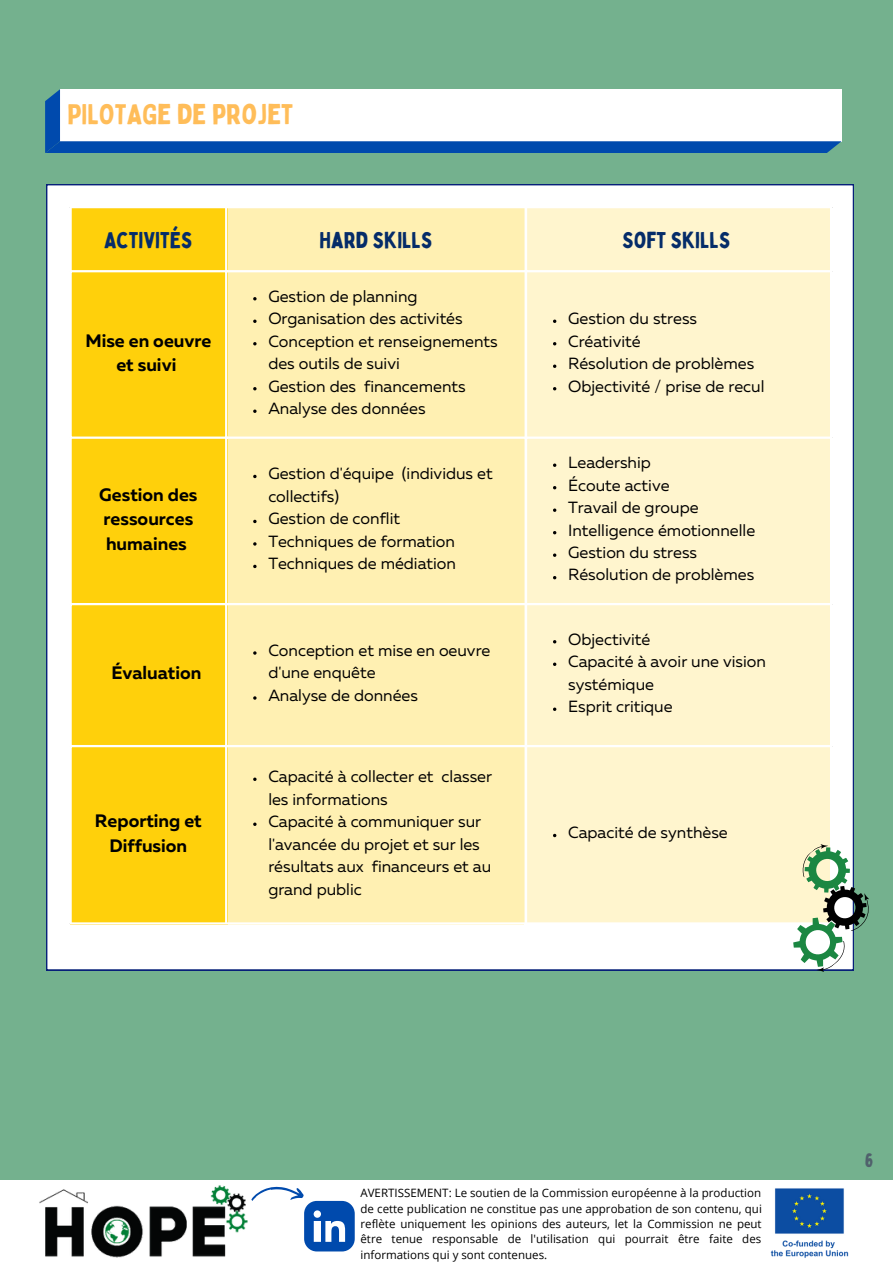
<style>
.page{position:relative;width:893px;height:1264px;background:#fff}
.page>*{position:absolute;margin:0;border:0;box-sizing:border-box;transform-origin:0 0}
.t1{font:28.05px "Bobby Jones";color:#ffbd59}
.t2{font:22.5px "Bobby Jones";color:#052c69}
.t3{font:19.5px "Bobby Jones";color:#50616c}
.t4{font:700 18px/24.8px "Muller";color:#000;text-align:center}
.t5{font:16.2px/22.5px "Muller";color:#000}
.t6{font:11.55px/15.3px "Open Sans";color:#000;text-align:justify}
</style>
<div class="page">
<div style="left:0;top:0;width:892px;height:1262px;background:#74b18e"></div>
<div style="left:46px;top:184px;width:807px;height:786px;background:#fff"></div>
<div style="left:71px;top:206px;width:157px;height:718px;background:#ffd00b"></div>
<div style="left:228px;top:206px;width:296px;height:718px;background:#fff0b2"></div>
<div style="left:524px;top:207px;width:306px;height:717px;background:#fff5ce"></div>
<svg style="left:553px;top:319px;width:3px;height:4px"></svg>
<svg style="left:553px;top:364px;width:3px;height:4px"></svg>
<svg style="left:553px;top:463px;width:3px;height:4px"></svg>
<svg style="left:553px;top:508px;width:3px;height:4px"></svg>
<svg style="left:553px;top:553px;width:3px;height:4px"></svg>
<svg style="left:553px;top:662px;width:3px;height:4px"></svg>
<svg style="left:553px;top:707px;width:3px;height:4px"></svg>
<hr style="left:69px;top:208px;width:3px;height:714px;background:#fff">
<hr style="left:225px;top:208px;width:2px;height:714px;background:#fff">
<hr style="left:525px;top:208px;width:2px;height:714px;background:#fff">
<hr style="left:829px;top:208px;width:3px;height:714px;background:#fff">
<hr style="left:69px;top:206px;width:763px;height:2px;background:#fff">
<hr style="left:69px;top:270px;width:763px;height:2px;background:#fff">
<hr style="left:69px;top:436px;width:763px;height:3px;background:#fff">
<hr style="left:69px;top:603px;width:763px;height:2px;background:#fff">
<hr style="left:69px;top:745px;width:763px;height:2px;background:#fff">
<hr style="left:69px;top:922px;width:763px;height:2px;background:#fff">
<svg style="left:45px;top:89px;width:796px;height:64px;background:#ccdbee"></svg>
<div style="left:0;top:1180px;width:892px;height:82px;background:#fff"></div>
<img style="left:39px;top:1185px;width:209px;height:73px">
<img style="left:770px;top:1188px;width:79px;height:70px">
<svg style="left:251px;top:1186px;width:104px;height:65px"></svg>
<svg style="left:783px;top:838px;width:86px;height:134px"></svg>
<h1 class="t1" style="left:68px;top:96px;width:227px">PILOTAGE DE PROJET</h1>
<h2 class="t2" style="left:104px;top:225px;width:90px">ACTIVITÉS</h2>
<h2 class="t2" style="left:319px;top:225px;width:114px">HARD SKILLS</h2>
<h2 class="t2" style="left:622px;top:225px;width:110px">SOFT SKILLS</h2>
<p class="t4" style="left:85px;top:329px;width:128px">Mise en oeuvre et suivi</p>
<p class="t4" style="left:99px;top:483px;width:100px;text-align:left">Gestion des ressources humaines</p>
<p class="t4" style="left:111px;top:662px;width:92px">Évaluation</p>
<p class="t4" style="left:95px;top:809px;width:108px">Reporting et<br>Diffusion</p>
<p class="t5" style="left:268px;top:286px;width:231px">Gestion de planning<br>Organisation des activités<br>Conception et renseignements des outils de suivi<br>Gestion des financements<br>Analyse des données</p>
<p class="t5" style="left:568px;top:308px;width:198px">Gestion du stress<br>Créativité<br>Résolution de problèmes<br>Objectivité / prise de recul</p>
<p class="t5" style="left:268px;top:463px;width:226px">Gestion d'équipe (individus et collectifs)<br>Gestion de conflit<br>Techniques de formation<br>Techniques de médiation</p>
<p class="t5" style="left:568px;top:452px;width:188px">Leadership<br>Écoute active<br>Travail de groupe<br>Intelligence émotionnelle<br>Gestion du stress<br>Résolution de problèmes</p>
<p class="t5" style="left:268px;top:640px;width:223px">Conception et mise en oeuvre d'une enquête<br>Analyse de données</p>
<p class="t5" style="left:568px;top:629px;width:199px">Objectivité<br>Capacité à avoir une vision systémique<br>Esprit critique</p>
<p class="t5" style="left:268px;top:766px;width:225px">Capacité à collecter et classer les informations<br>Capacité à communiquer sur l'avancée du projet et sur les résultats aux financeurs et au grand public</p>
<p class="t5" style="left:568px;top:822px;width:161px">Capacité de synthèse</p>
<p class="t6" style="left:360px;top:1184px;width:403px">AVERTISSEMENT: Le soutien de la Commission européenne à la production de cette publication ne constitue pas une approbation de son contenu, qui reflète uniquement les opinions des auteurs, let la Commission ne peut être tenue responsable de l'utilisation qui pourrait être faite des informations qui y sont contenues.</p>
<p class="t3" style="left:864px;top:1148px;width:10px">6</p>
</div>
